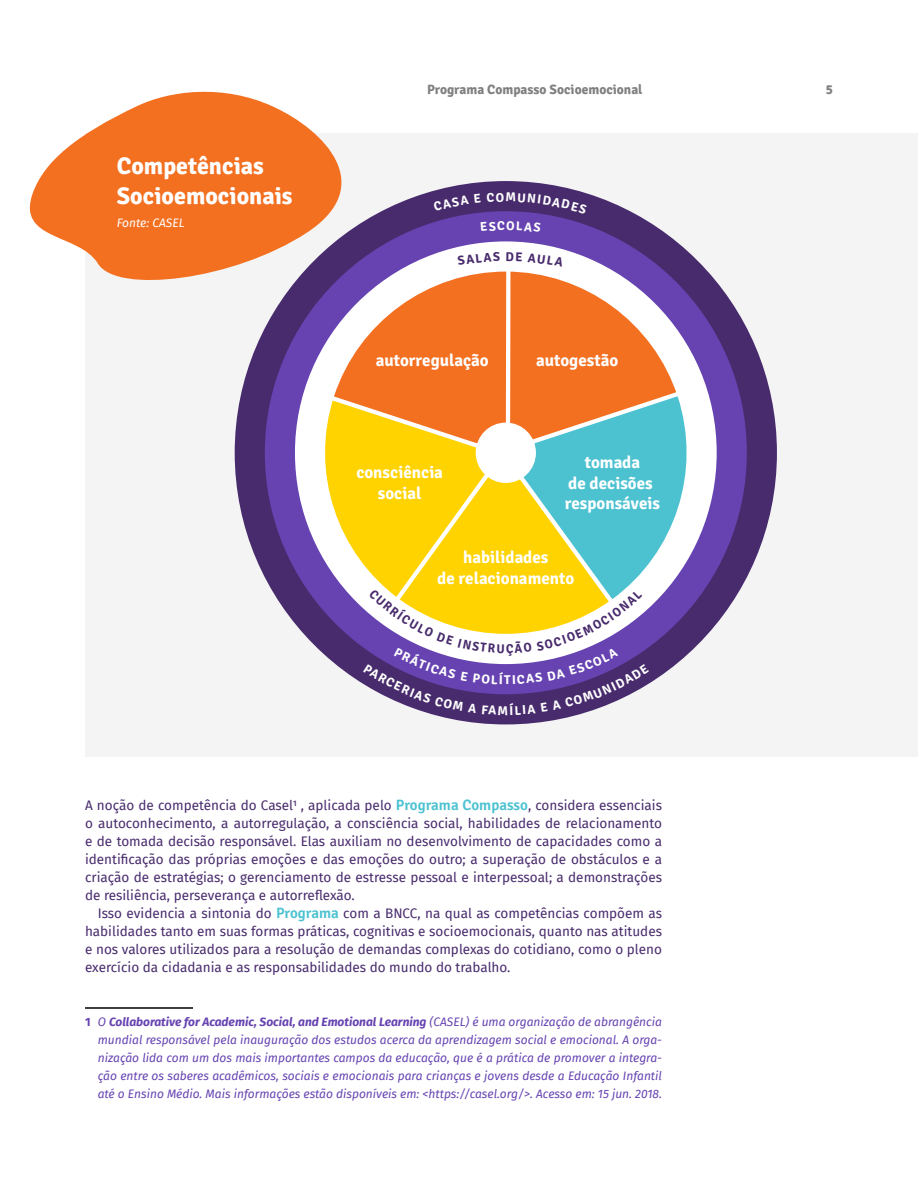
<style>
.page{position:relative;width:918px;height:1188px;background:#fff}
.page>*{position:absolute;margin:0;border:0;box-sizing:border-box;transform-origin:0 0}
.t1{font:700 24px/30px "Signika";color:#fff}
.t2{font:700 17.1px/20.4px "Signika Negative";color:#fff;text-align:center}
.t3{font:13.5px/18px "Fira Sans";color:#482b6d;text-align:justify}
.t4{font:700 13.5px "Signika";color:#808080}
.t5{font:italic 12px/18px "Fira Sans";color:#6643b1;text-align:justify}
.t6{font:italic 12px "Fira Sans";color:#fff}
.s1{font-family:"Signika";font-weight:600;font-size:15px;color:#4cc2d1}
.s2{font-weight:700;font-style:normal}
.s3{font-weight:700}
</style>
<div class="page">
<hr style="left:85px;top:1007px;width:108px;height:2px;background:#000">
<div style="left:85px;top:133px;width:833px;height:624px;background:#f4f4f4"></div>
<div style="left:235px;top:181px;width:542px;height:543px;background:#482b6d;border-radius:50%"></div>
<div style="left:265px;top:211px;width:482px;height:483px;background:#6643b1;border-radius:50%"></div>
<div style="left:295px;top:241px;width:422px;height:423px;background:#fff;border-radius:50%"></div>
<svg style="left:29px;top:91px;width:350px;height:204px;fill:#f37021"></svg>
<svg style="left:310px;top:252px;width:392px;height:463px"></svg>
<svg style="left:489px;top:193px;width:98px;height:21px"></svg>
<h1 class="t1" style="left:117px;top:151px;width:177px">Competências<br>Socioemocionais</h1>
<p class="t6" style="left:117px;top:214px;width:69px">Fonte: CASEL</p>
<p class="t4" style="left:427px;top:82px;width:217px">Programa Compasso Socioemocional</p>
<p class="t4" style="left:826px;top:82px;width:9px">5</p>
<p class="t2" style="left:376px;top:351px;width:115px">autorregulação</p>
<p class="t2" style="left:536px;top:351px;width:84px">autogestão</p>
<p class="t2" style="left:356px;top:463px;width:88px">consciência social</p>
<p class="t2" style="left:565px;top:452px;width:97px">tomada<br>de decisões responsáveis</p>
<p class="t2" style="left:437px;top:548px;width:139px">habilidades<br>de relacionamento</p>
<p class="t3" style="left:85px;top:796px;width:579px">A noção de competência do Casel<sup>1</sup> , aplicada pelo <span class="s1">Programa Compasso</span>, considera essenciais o autoconhecimento, a autorregulação, a consciência social, habilidades de relacionamento e de tomada decisão responsável. Elas auxiliam no desenvolvimento de capacidades como a identificação das próprias emoções e das emoções do outro; a superação de obstáculos e a criação de estratégias; o gerenciamento de estresse pessoal e interpessoal; a demonstrações de resiliência, perseverança e autorreflexão.</p>
<p class="t3" style="left:85px;top:904px;width:579px;text-indent:13px">Isso evidencia a sintonia do <span class="s1">Programa</span> com a BNCC, na qual as competências compõem as habilidades tanto em suas formas práticas, cognitivas e socioemocionais, quanto nas atitudes e nos valores utilizados para a resolução de demandas complexas do cotidiano, como o pleno exercício da cidadania e as responsabilidades do mundo do trabalho.</p>
<p class="t5" style="left:98px;top:1013px;width:566px;text-indent:-13px"><span class="s2">1</span> O <span class="s3">Collaborative for Academic, Social, and Emotional Learning</span> (CASEL) é uma organização de abrangência mundial responsável pela inauguração dos estudos acerca da aprendizagem social e emocional. A orga&shy;nização lida com um dos mais importantes campos da educação, que é a prática de promover a integra&shy;ção entre os saberes acadêmicos, sociais e emocionais para crianças e jovens desde a Educação Infantil até o Ensino Médio. Mais informações estão disponíveis em: &lt;https://casel.org/&gt;. Acesso em: 15 jun. 2018.</p>
</div>
